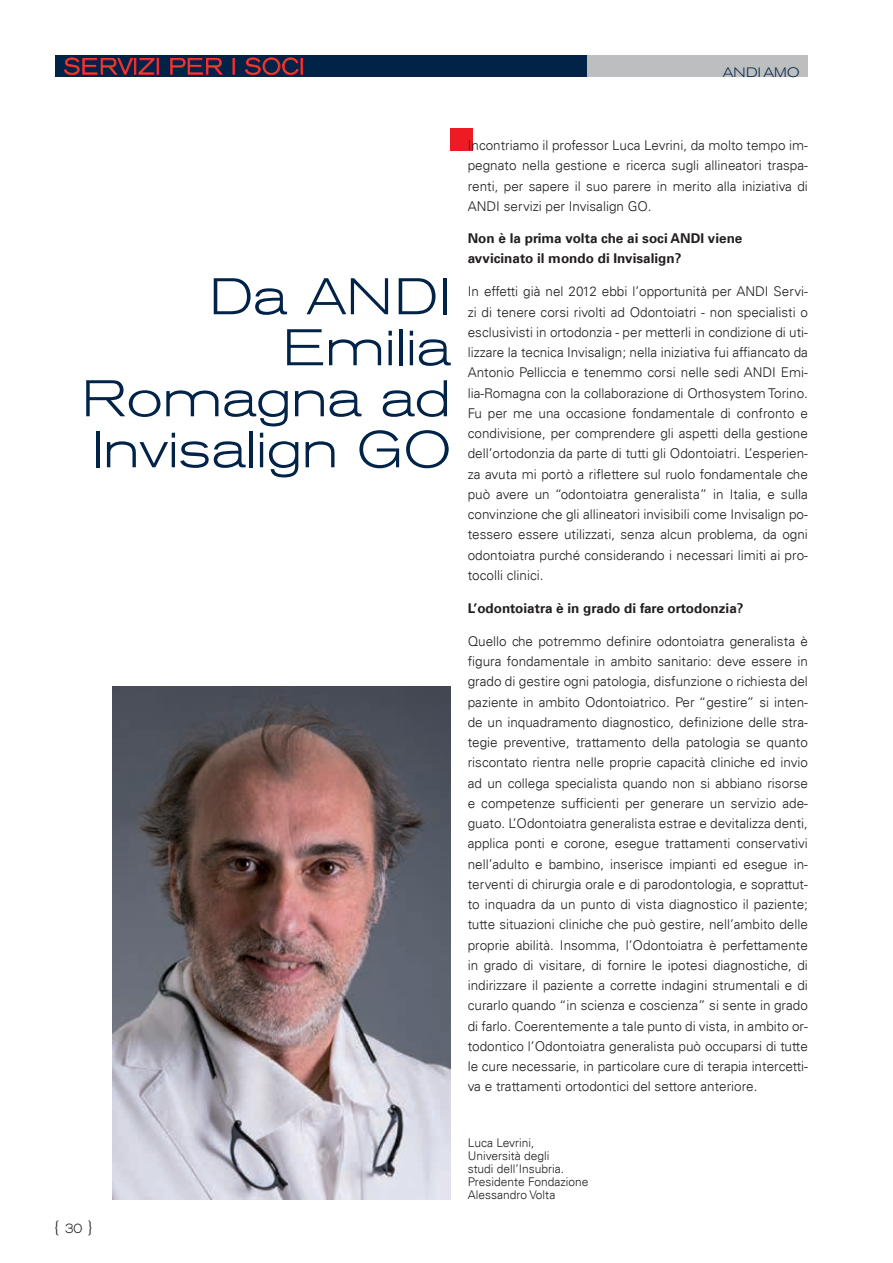
<style>
.page{position:relative;width:893px;height:1263px;background:#fff}
.page>*{position:absolute;margin:0;border:0;box-sizing:border-box;transform-origin:0 0}
.t1{font:300 expanded 51px/51px "Akzidenz Grotesk BE";color:#002347;text-align:right}
.t2{font:300 expanded 22.5px "Akzidenz Grotesk BE";letter-spacing:.05em;color:#ef4130;scale:.9 1}
.t3{font:300 expanded 15.75px "Akzidenz Grotesk BE";color:#231f20;scale:.9 1}
.t4{font:300 13.5px/20.2px "Univers LT";color:#231f20;text-align:justify}
.t5{font:700 13.5px/20.2px "Univers LT";color:#231f20}
.t6{font:300 expanded 13.5px "Akzidenz Grotesk BE";letter-spacing:.02em;color:#002347}
.t7{font:300 12px/12.9px "Univers LT";color:#231f20}
.s1{font-size:13.5px}
</style>
<div class="page">
<div style="left:587px;top:55px;width:221px;height:22px;background:#bcbec0"></div>
<div style="left:450px;top:128px;width:23px;height:23px;background:#ed1c24"></div>
<div style="left:55px;top:55px;width:532px;height:22px;background:#002347"></div>
<svg style="left:63px;top:57px;width:96px;height:18px"></svg>
<svg style="left:170px;top:58px;width:53px;height:17px"></svg>
<svg style="left:233px;top:58px;width:2px;height:17px"></svg>
<svg style="left:245px;top:57px;width:58px;height:19px"></svg>
<img style="left:112px;top:686px;width:339px;height:513px">
<h2 class="t2" style="left:64px;top:54px;width:21px">Ser</h2>
<h2 class="t2" style="left:118px;top:54px;width:77px">vizi per</h2>
<h2 class="t2" style="left:231px;top:54px;width:79px">i soci</h2>
<p class="t6" style="left:723px;top:64px;width:78px">ANDI AMO</p>
<h1 class="t1" style="left:82px;top:272px;width:370px">Da AN DI<br>Emilia<br>Romagna ad<br>Invisalign GO</h1>
<p class="t4" style="left:468px;top:135px;width:342px">Incontriamo il professor Luca Levrini, da molto tempo im&shy;pegnato nella gestione e ricerca sugli allineatori traspa&shy;renti, per sapere il suo parere in merito alla iniziativa di ANDI servizi per Invisalign GO.</p>
<p class="t5" style="left:468px;top:228px;width:276px">Non è la prima volta che ai soci ANDI viene avvicinato il mondo di Invisalign?</p>
<p class="t4" style="left:468px;top:281px;width:342px">In effetti già nel 2012 ebbi l’opportunità per ANDI Servi&shy;zi di tenere corsi rivolti ad Odontoiatri - non specialisti o esclusivisti in ortodonzia - per metterli in condizione di uti&shy;lizzare la tecnica Invisalign; nella iniziativa fui affiancato da Antonio Pelliccia e tenemmo corsi nelle sedi ANDI Emi&shy;lia-Romagna con la collaborazione di Orthosystem Torino.<br>Fu per me una occasione fondamentale di confronto e condivisione, per comprendere gli aspetti della gestione dell’ortodonzia da parte di tutti gli Odontoiatri. L’esperien&shy;za avuta mi portò a riflettere sul ruolo fondamentale che può avere un “odontoiatra generalista” in Italia, e sulla convinzione che gli allineatori invisibili come Invisalign po&shy;tessero essere utilizzati, senza alcun problema, da ogni odontoiatra purché considerando i necessari limiti ai pro&shy;tocolli clinici.</p>
<p class="t5" style="left:468px;top:598px;width:277px">L’odontoiatra è in grado di fare ortodonzia?</p>
<p class="t4" style="left:468px;top:631px;width:342px">Quello che potremmo definire odontoiatra generalista è figura fondamentale in ambito sanitario: deve essere in grado di gestire ogni patologia, disfunzione o richiesta del paziente in ambito Odontoiatrico. Per “gestire” si inten&shy;de un inquadramento diagnostico, definizione delle stra&shy;tegie preventive, trattamento della patologia se quanto riscontato rientra nelle proprie capacità cliniche ed invio ad un collega specialista quando non si abbiano risorse e competenze sufficienti per generare un servizio ade&shy;guato. L’Odontoiatra generalista estrae e devitalizza denti, applica ponti e corone, esegue trattamenti conservativi nell’adulto e bambino, inserisce impianti ed esegue in&shy;terventi di chirurgia orale e di parodontologia, e soprattut&shy;to inquadra da un punto di vista diagnostico il paziente; tutte situazioni cliniche che può gestire, nell’ambito delle proprie abilità. Insomma, l’Odontoiatra è perfettamente in grado di visitare, di fornire le ipotesi diagnostiche, di indirizzare il paziente a corrette indagini strumentali e di curarlo quando “in scienza e coscienza” si sente in grado di farlo. Coerentemente a tale punto di vista, in ambito or&shy;todontico l’Odontoiatra generalista può occuparsi di tutte le cure necessarie, in particolare cure di terapia intercetti&shy;va e trattamenti ortodontici del settore anteriore.</p>
<p class="t3" style="left:54px;top:1218px;width:44px">{ <span class="s1">30</span> }</p>
<p class="t7" style="left:468px;top:1137px;width:122px">Luca Levrini,<br>Università degli<br>studi dell’Insubria.<br>Presidente Fondazione<br>Alessandro Volta</p>
</div>
